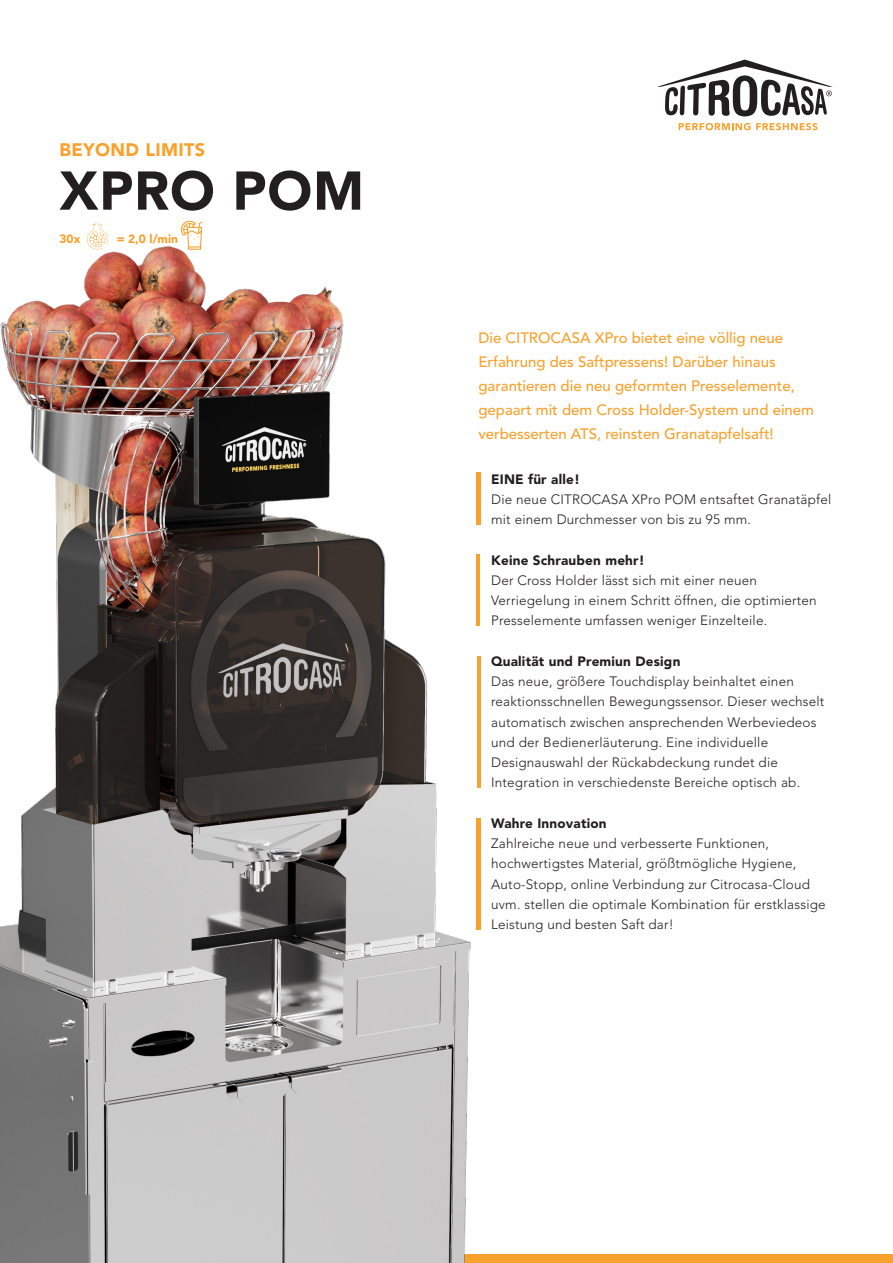
<style>
.page{position:relative;width:893px;height:1263px;background:#fff}
.page>*{position:absolute;margin:0;border:0;box-sizing:border-box;transform-origin:0 0}
.t1{font:900 54px "Avenir LT Std";letter-spacing:.015em;color:#231f20}
.t2{font:900 18px "Avenir LT Std";letter-spacing:.02em;color:#f9a12d}
.machine_options{font:500 15px/24px "Avenir LT Std";color:#f9a12d}
.machine_options-2{font:300 13.5px/20.2px "Avenir LT Std";letter-spacing:.015em;color:#231f20}
.machine_options-3{font:900 13.5px "Avenir LT Std";letter-spacing:.015em;color:#231f20}
.t3{font:900 12px "Avenir LT Std";color:#f9a12d}
</style>
<div class="page">
<div style="left:0;top:1254px;width:893px;height:9px;background:#f9a12d"></div>
<svg style="left:657px;top:60px;width:176px;height:56px"></svg>
<svg style="left:679px;top:123px;width:71px;height:7px"></svg>
<svg style="left:756px;top:123px;width:61px;height:7px"></svg>
<svg style="left:180px;top:220px;width:22px;height:23px"></svg>
<svg style="left:86px;top:222px;width:23px;height:21px"></svg>
<hr style="left:476px;top:472px;width:4px;height:53px;background:#f9a12d">
<hr style="left:477px;top:656px;width:3px;height:131px;background:#f9a12d">
<hr style="left:477px;top:554px;width:3px;height:71px;background:#f9a12d">
<hr style="left:477px;top:818px;width:4px;height:111px;background:#f9a12d">
<img style="left:0;top:243px;width:471px;height:1020px">
<p class="t2" style="left:60px;top:139px;width:147px">BEYOND LIMITS</p>
<p class="t1" style="left:60px;top:158px;width:306px">XPRO POM</p>
<p class="t3" style="left:60px;top:231px;width:22px">30x</p>
<p class="t3" style="left:117px;top:231px;width:63px">= 2,0 l/min</p>
<p class="machine_options" style="left:478px;top:327px;width:337px">Die CITROCASA XPro bietet eine völlig neue Erfahrung des Saftpressens! Darüber hinaus garantieren die neu geformten Presselemente, gepaart mit dem Cross Holder-System und einem verbesserten ATS, reinsten Granatapfelsaft!</p>
<p class="machine_options-3" style="left:491px;top:471px;width:90px">EINE für alle!</p>
<p class="machine_options-2" style="left:491px;top:489px;width:342px">Die neue CITROCASA XPro POM entsaftet Granatäpfel mit einem Durchmesser von bis zu 95 mm.</p>
<p class="machine_options-3" style="left:491px;top:552px;width:155px">Keine Schrauben mehr!</p>
<p class="machine_options-2" style="left:491px;top:570px;width:327px">Der Cross Holder lässt sich mit einer neuen<br>Verriegelung in einem Schritt öffnen, die optimierten<br>Presselemente umfassen weniger Einzelteile.</p>
<p class="machine_options-3" style="left:491px;top:653px;width:191px">Qualität und Premiun Design</p>
<p class="machine_options-2" style="left:491px;top:671px;width:335px">Das neue, größere Touchdisplay beinhaltet einen reaktionsschnellen Bewegungssensor. Dieser wechselt automatisch zwischen ansprechenden Werbeviedeos und der Bedienerläuterung. Eine individuelle Designauswahl der Rückabdeckung rundet die Integration in verschiedenste Bereiche optisch ab.</p>
<p class="machine_options-3" style="left:491px;top:815px;width:117px">Wahre Innovation</p>
<p class="machine_options-2" style="left:491px;top:833px;width:336px">Zahlreiche neue und verbesserte Funktionen, hochwertigstes Material, größtmögliche Hygiene, Auto-Stopp, online Verbindung zur Citrocasa-Cloud uvm. stellen die optimale Kombination für erstklassige Leistung und besten Saft dar!</p>
</div>
